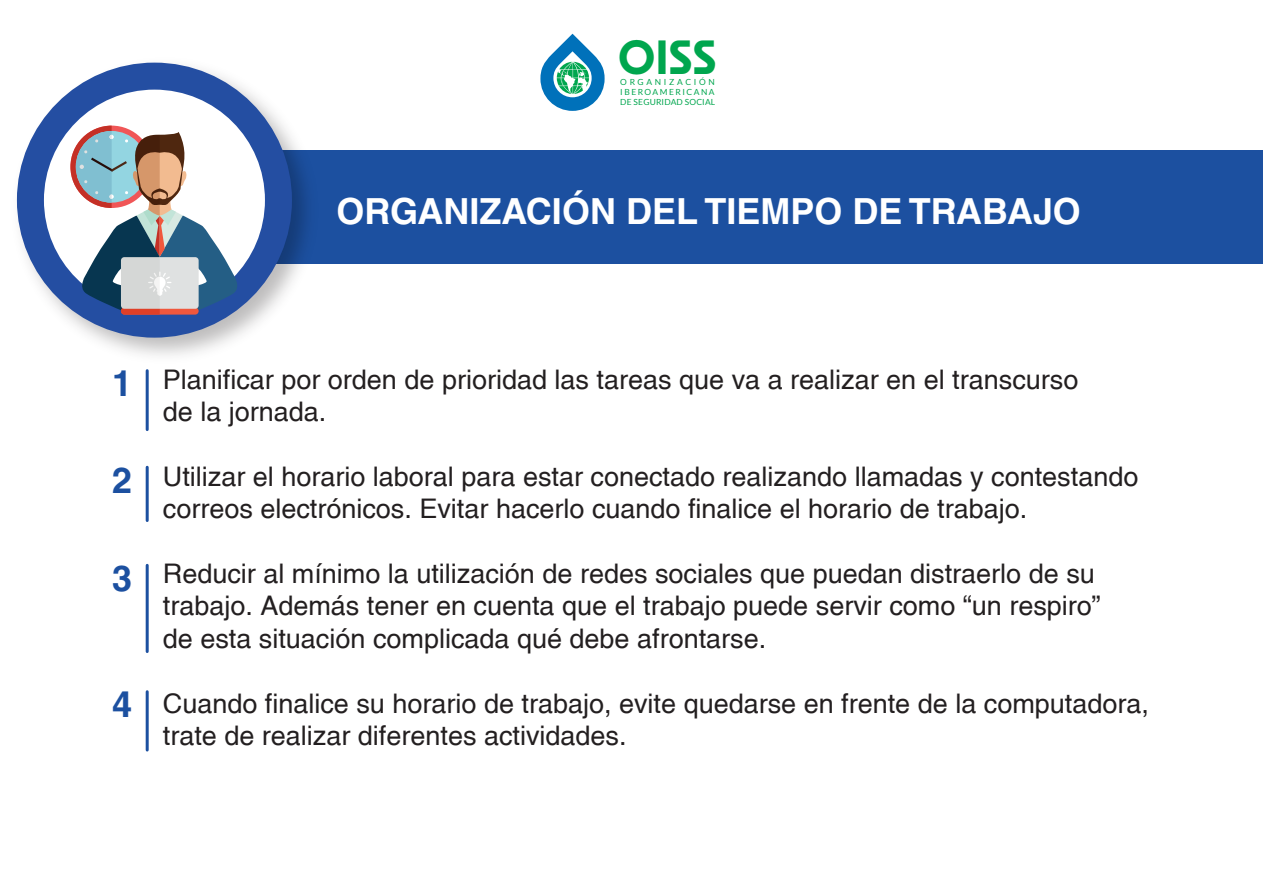
<style>
.page{position:relative;width:1263px;height:893px;background:#fff}
.page>*{position:absolute;margin:0;border:0;box-sizing:border-box;transform-origin:0 0}
.t1{font:600 47.85px "Bauhaus Std";color:#00a64e}
.t2{font:700 36px "Helvetica LT Std";color:#fff}
.t3{font:700 36px "Helvetica LT Std";color:#1c50a0}
.t4{font:27px/32.4px "Helvetica";color:#231f20}
.t5{font:8.4px/10.4px "Lato";letter-spacing:.18em;color:#00a64e;text-align:justify}
</style>
<div class="page">
<div style="left:268px;top:150px;width:995px;height:113px;background:#1c50a0"></div>
<hr style="left:146px;top:371px;width:3px;height:59px;background:#1c50a0">
<hr style="left:146px;top:467px;width:3px;height:54px;background:#1c50a0">
<hr style="left:146px;top:565px;width:3px;height:87px;background:#1c50a0">
<hr style="left:146px;top:692px;width:3px;height:58px;background:#1c50a0">
<svg style="left:540px;top:34px;width:65px;height:77px"></svg>
<img style="left:16px;top:62px;width:309px;height:309px">
<svg style="left:26px;top:79px;width:248px;height:248px"></svg>
<div style="left:17px;top:63px;width:275px;height:275px;border:27px solid #244ea2;border-radius:50%"></div>
<svg style="left:70px;top:126px;width:172px;height:189px"></svg>
<h1 class="t1" style="left:618px;top:29px;width:100px">OISS</h1>
<p class="t5" style="left:620px;top:76px;width:96px">ORGANIZACIÓN IBEROAMERICANA DE SEGURIDAD SOCIAL</p>
<h2 class="t2" style="left:336px;top:189px;width:746px">ORGANIZACIÓN DEL TIEMPO DE TRABAJO</h2>
<h2 class="t3" style="left:112px;top:362px;width:22px">1</h2>
<h2 class="t3" style="left:112px;top:458px;width:22px">2</h2>
<h2 class="t3" style="left:112px;top:556px;width:22px">3</h2>
<h2 class="t3" style="left:112px;top:683px;width:22px">4</h2>
<p class="t4" style="left:163px;top:363px;width:917px">Planificar por orden de prioridad las tareas que va a realizar en el transcurso de la jornada.</p>
<p class="t4" style="left:163px;top:460px;width:977px">Utilizar el horario laboral para estar conectado realizando llamadas y contestando correos electrónicos. Evitar hacerlo cuando finalice el horario de trabajo.</p>
<p class="t4" style="left:163px;top:557px;width:939px">Reducir al mínimo la utilización de redes sociales que puedan distraerlo de su trabajo. Además tener en cuenta que el trabajo puede servir como “un respiro” de esta situación complicada qué debe afrontarse.</p>
<p class="t4" style="left:163px;top:687px;width:988px">Cuando finalice su horario de trabajo, evite quedarse en frente de la computadora, trate de realizar diferentes actividades.</p>
</div>
